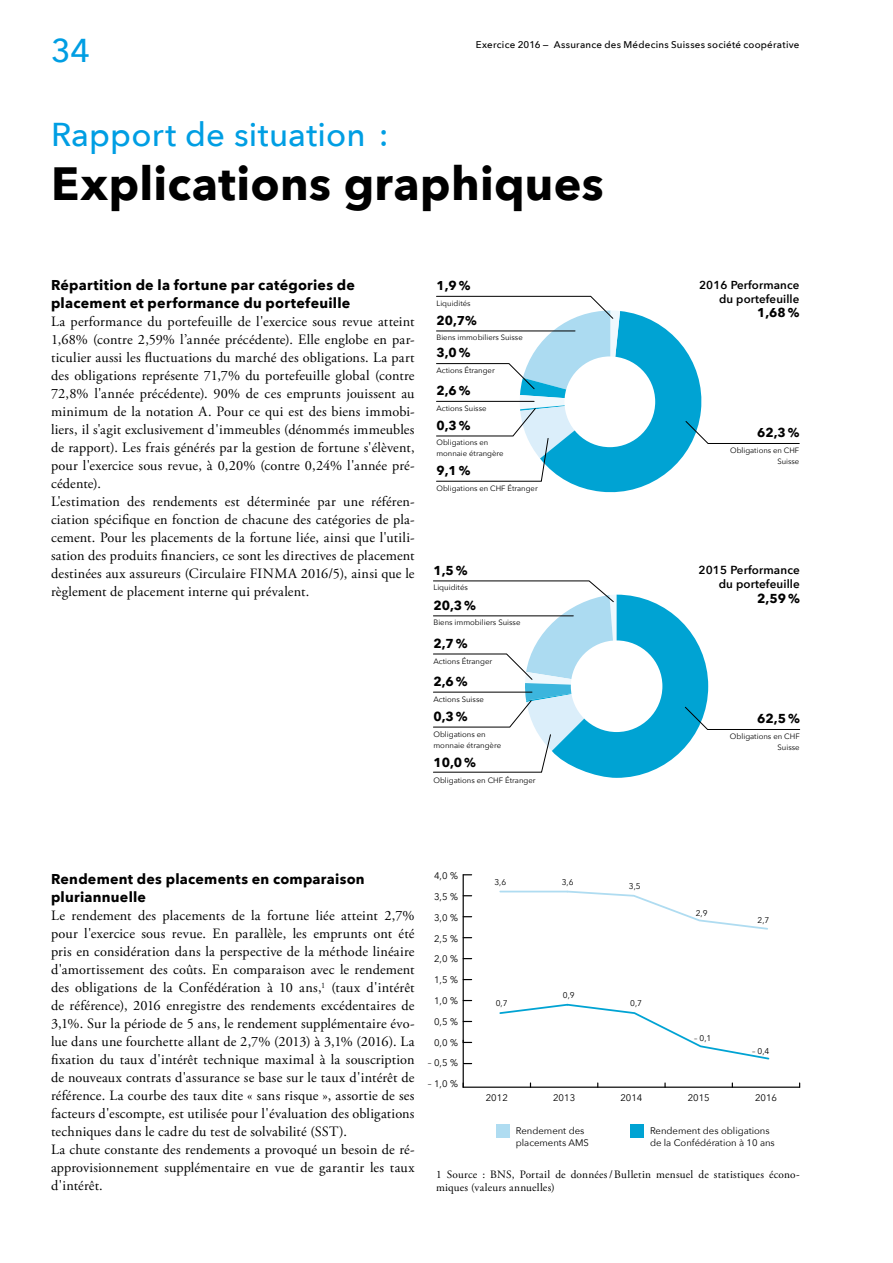
<style>
.page{position:relative;width:893px;height:1263px;background:#fff}
.page>*{position:absolute;margin:0;border:0;box-sizing:border-box;transform-origin:0 0}
.t1{font:700 46.5px "Avenir Next";letter-spacing:.005em;color:#000}
.t2{font:500 33px "Avenir Next";letter-spacing:.005em;color:#009ee3}
.t3{font:14.25px/18px "Adobe Garamond Pro";letter-spacing:.01em;color:#000}
.t4{font:700 14.25px/18px "Avenir Next";letter-spacing:.02em;color:#000}
.t5{font:700 12.9px "Avenir Next";color:#000}
.t6{font:700 12.75px "Avenir Next";color:#000}
.t7{font:600 11.7px/14.2px "Avenir Next";letter-spacing:.01em;color:#000;text-align:right}
.t8{font:600 11.55px/14.1px "Avenir Next";letter-spacing:.01em;color:#000;text-align:right}
.t9{font:11.25px/13.5px "Adobe Garamond Pro";letter-spacing:.02em;color:#000}
.t10{font:500 9.75px "Avenir Next";letter-spacing:.025em;color:#000}
.t11{font:9.6px/11.2px "Avenir Next";color:#000}
.t12{font:8.4px "Avenir Next";color:#000}
.t13{font:7.8px/10.9px "Avenir Next";color:#000}
.t14{font:7.65px/10.9px "Avenir Next";color:#000}
</style>
<div class="page">
<svg style="left:436px;top:296px;width:364px;height:197px"></svg>
<div style="left:496px;top:1124px;width:13px;height:13px;background:#afdcf1"></div>
<div style="left:631px;top:1124px;width:13px;height:13px;background:#00a3d3"></div>
<hr style="left:463px;top:1086px;width:337px;height:2px;background:#000">
<hr style="left:463px;top:875px;width:1px;height:167px;background:#000">
<svg style="left:499px;top:1003px;width:271px;height:57px"></svg>
<hr style="left:500px;top:891px;width:67px;height:1px;background:#afdcf1">
<svg style="left:565px;top:890px;width:203px;height:40px"></svg>
<svg style="left:463px;top:1041px;width:9px;height:46px"></svg>
<svg style="left:433px;top:580px;width:367px;height:198px"></svg>
<h2 class="t2" style="left:51px;top:22px;width:41px">34</h2>
<p class="t10" style="left:476px;top:36px;width:325px">Exercice 2016 — Assurance des Médecins Suisses société coopérative</p>
<h2 class="t2" style="left:51px;top:107px;width:339px">Rapport de situation :</h2>
<h1 class="t1" style="left:51px;top:144px;width:554px">Explications graphiques</h1>
<p class="t4" style="left:51px;top:276px;width:305px">Répartition de la fortune par catégories de</p>
<p class="t6" style="left:436px;top:274px;width:35px">1,9%</p>
<p class="t4" style="left:51px;top:294px;width:301px">placement et performance du portefeuille</p>
<p class="t3" style="left:51px;top:313px;width:365px">La performance du portefeuille de l'exercice sous revue atteint 1,68% (contre 2,59% l’année précédente). Elle englobe en par&shy;ticulier aussi les fluctuations du marché des obligations. La part des obligations représente 71,7% du portefeuille global (contre 72,8% l'année précédente). 90% de ces emprunts jouissent au minimum de la notation A. Pour ce qui est des biens immobi&shy;liers, il s'agit exclusivement d'immeubles (dénommés immeubles de rapport). Les frais générés par la gestion de fortune s'élèvent, pour l'exercice sous revue, à 0,20% (contre 0,24% l'année pré&shy;cédente).<br>L'estimation des rendements est déterminée par une référen&shy;ciation spécifique en fonction de chacune des catégories de pla&shy;cement. Pour les placements de la fortune liée, ainsi que l'utili&shy;sation des produits financiers, ce sont les directives de placement destinées aux assureurs (Circulaire FINMA 2016/5), ainsi que le règlement de placement interne qui prévalent.</p>
<p class="t14" style="left:436px;top:297px;width:36px">Liquidités</p>
<p class="t6" style="left:436px;top:309px;width:42px">20,7%</p>
<p class="t14" style="left:436px;top:332px;width:88px">Biens immobiliers Suisse</p>
<p class="t6" style="left:436px;top:342px;width:35px">3,0%</p>
<p class="t14" style="left:436px;top:365px;width:60px">Actions Étranger</p>
<p class="t6" style="left:436px;top:380px;width:35px">2,6%</p>
<p class="t14" style="left:436px;top:402px;width:51px">Actions Suisse</p>
<p class="t6" style="left:436px;top:414px;width:35px">0,3%</p>
<p class="t14" style="left:436px;top:437px;width:69px">Obligations en monnaie étrangère</p>
<p class="t6" style="left:436px;top:459px;width:35px">9,1%</p>
<p class="t14" style="left:436px;top:483px;width:103px">Obligations en CHF Étranger</p>
<p class="t5" style="left:433px;top:559px;width:36px">1,5%</p>
<p class="t13" style="left:433px;top:582px;width:36px">Liquidités</p>
<p class="t5" style="left:433px;top:594px;width:44px">20,3%</p>
<p class="t13" style="left:433px;top:617px;width:89px">Biens immobiliers Suisse</p>
<p class="t5" style="left:433px;top:632px;width:36px">2,7%</p>
<p class="t13" style="left:433px;top:655px;width:60px">Actions Étranger</p>
<p class="t5" style="left:433px;top:670px;width:36px">2,6%</p>
<p class="t8" style="left:699px;top:278px;width:102px">2016 Performance du portefeuille</p>
<p class="t6" style="left:757px;top:302px;width:44px">1,68%</p>
<p class="t6" style="left:757px;top:422px;width:44px">62,3%</p>
<p class="t14" style="left:730px;top:444px;width:71px;text-align:right">Obligations en CHF<br>Suisse</p>
<p class="t7" style="left:698px;top:562px;width:103px">2015 Performance du portefeuille</p>
<p class="t5" style="left:757px;top:587px;width:44px">2,59%</p>
<p class="t13" style="left:433px;top:693px;width:52px">Actions Suisse</p>
<p class="t13" style="left:433px;top:728px;width:69px">Obligations en monnaie étrangère</p>
<p class="t13" style="left:730px;top:730px;width:71px;text-align:right">Obligations en CHF<br>Suisse</p>
<p class="t5" style="left:433px;top:705px;width:36px">0,3%</p>
<p class="t5" style="left:757px;top:707px;width:44px">62,5%</p>
<p class="t5" style="left:433px;top:751px;width:44px">10,0%</p>
<p class="t13" style="left:433px;top:774px;width:104px">Obligations en CHF Étranger</p>
<p class="t4" style="left:51px;top:870px;width:315px">Rendement des placements en comparaison pluriannuelle</p>
<p class="t3" style="left:51px;top:907px;width:365px">Le rendement des placements de la fortune liée atteint 2,7% pour l'exercice sous revue. En parallèle, les emprunts ont été pris en considération dans la perspective de la méthode linéaire d'amortissement des coûts. En comparaison avec le rendement des obligations de la Confédération à 10 ans,<sup>1</sup> (taux d'intérêt de référence), 2016 enregistre des rendements excédentaires de 3,1%. Sur la période de 5 ans, le rendement supplémentaire évo&shy;lue dans une fourchette allant de 2,7% (2013) à 3,1% (2016). La fixation du taux d'intérêt technique maximal à la souscription de nouveaux contrats d'assurance se base sur le taux d'intérêt de référence. La courbe des taux dite « sans risque », assortie de ses facteurs d'escompte, est utilisée pour l'évaluation des obligations techniques dans le cadre du test de solvabilité (SST).<br>La chute constante des rendements a provoqué un besoin de ré&shy;approvisionnement supplémentaire en vue de garantir les taux d'intérêt.</p>
<p class="t11" style="left:434px;top:869px;width:25px">4,0 %</p>
<p class="t11" style="left:434px;top:890px;width:25px">3,5 %</p>
<p class="t11" style="left:434px;top:911px;width:25px">3,0 %</p>
<p class="t11" style="left:434px;top:932px;width:25px">2,5 %</p>
<p class="t11" style="left:434px;top:953px;width:25px">2,0 %</p>
<p class="t11" style="left:434px;top:974px;width:25px">1,5 %</p>
<p class="t11" style="left:434px;top:995px;width:25px">1,0 %</p>
<p class="t11" style="left:434px;top:1016px;width:25px">0,5 %</p>
<p class="t11" style="left:434px;top:1037px;width:25px">0,0 %</p>
<p class="t11" style="left:428px;top:1056px;width:32px">– 0,5 %</p>
<p class="t11" style="left:428px;top:1078px;width:32px">– 1,0 %</p>
<p class="t12" style="left:494px;top:875px;width:13px">3,6</p>
<p class="t12" style="left:496px;top:996px;width:13px">0,7</p>
<p class="t12" style="left:562px;top:875px;width:13px">3,6</p>
<p class="t12" style="left:563px;top:988px;width:13px">0,9</p>
<p class="t12" style="left:629px;top:879px;width:13px">3,5</p>
<p class="t12" style="left:630px;top:996px;width:13px">0,7</p>
<p class="t12" style="left:696px;top:906px;width:13px">2,9</p>
<p class="t12" style="left:758px;top:913px;width:13px">2,7</p>
<p class="t12" style="left:694px;top:1031px;width:19px">– 0,1</p>
<p class="t12" style="left:752px;top:1044px;width:19px">– 0,4</p>
<p class="t11" style="left:486px;top:1091px;width:24px">2012</p>
<p class="t11" style="left:553px;top:1091px;width:24px">2013</p>
<p class="t11" style="left:620px;top:1091px;width:24px">2014</p>
<p class="t11" style="left:688px;top:1091px;width:24px">2015</p>
<p class="t11" style="left:755px;top:1091px;width:24px">2016</p>
<p class="t11" style="left:516px;top:1125px;width:75px">Rendement des placements AMS</p>
<p class="t11" style="left:650px;top:1125px;width:126px">Rendement des obligations de la Confédération à 10 ans</p>
<p class="t9" style="left:436px;top:1168px;width:365px">1 Source : BNS, Portail de données/Bulletin mensuel de statistiques écono&shy;miques (valeurs annuelles)</p>
</div>
